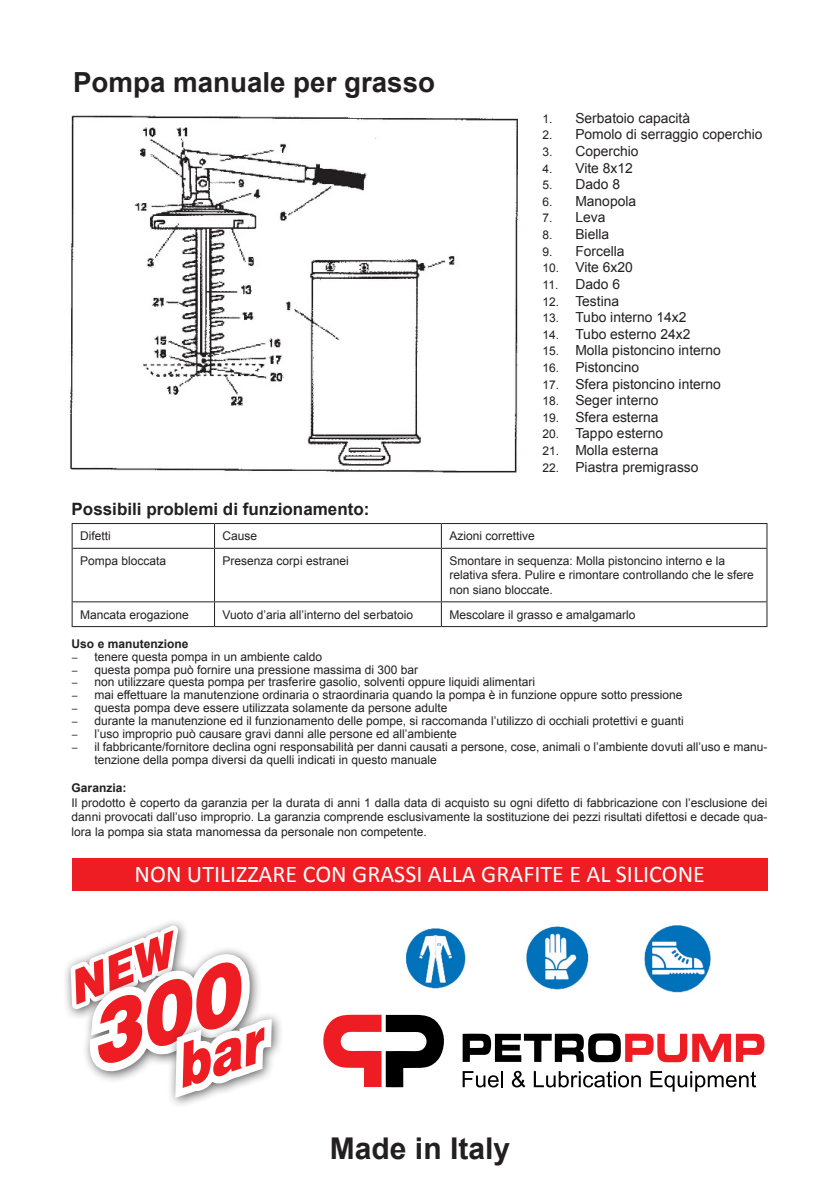
<style>
.page{position:relative;width:840px;height:1191px;background:#fff}
.page>*{position:absolute;margin:0;border:0;box-sizing:border-box;transform-origin:0 0}
.Другое{font:700 30px "Arial";color:#231f20}
.Заголовок__1{font:700 27.6px "Arial";color:#231f20}
.t1{font:24px "Calibri";color:#fff}
.Заголовок__1-2{font:700 17px "Arial";color:#231f20}
.t2{font:13.8px "Arial";color:#231f20}
.Основной_текст1{font:12px/14.4px "Arial";color:#231f20}
.Другое-2{font:12px/14.4px "Arial";color:#231f20}
.Заголовок__2{font:700 12px "Arial";color:#231f20}
.Основной_текст1-2{font:700 12px "Arial";color:#231f20}
.s1{font-size:12px}
</style>
<div class="page">
<svg style="left:73px;top:524px;width:693px;height:102px"></svg>
<svg style="left:766px;top:524px;width:1px;height:24px"></svg>
<hr style="left:766px;top:549px;width:1px;height:52px;background:#231f20">
<hr style="left:72px;top:523px;width:142px;height:1px;background:#231f20">
<hr style="left:214px;top:523px;width:227px;height:1px;background:#231f20">
<hr style="left:441px;top:523px;width:326px;height:1px;background:#231f20">
<hr style="left:72px;top:548px;width:142px;height:1px;background:#231f20">
<hr style="left:214px;top:548px;width:227px;height:1px;background:#231f20">
<hr style="left:441px;top:548px;width:326px;height:1px;background:#231f20">
<hr style="left:72px;top:601px;width:142px;height:1px;background:#231f20">
<hr style="left:214px;top:601px;width:227px;height:1px;background:#231f20">
<hr style="left:441px;top:601px;width:326px;height:1px;background:#231f20">
<hr style="left:72px;top:626px;width:142px;height:1px;background:#231f20">
<hr style="left:214px;top:626px;width:227px;height:1px;background:#231f20">
<hr style="left:441px;top:626px;width:326px;height:1px;background:#231f20">
<svg style="left:72px;top:524px;width:1px;height:24px"></svg>
<svg style="left:440px;top:524px;width:1px;height:24px"></svg>
<hr style="left:72px;top:549px;width:1px;height:52px;background:#231f20">
<hr style="left:440px;top:549px;width:1px;height:52px;background:#231f20">
<svg style="left:72px;top:602px;width:1px;height:24px"></svg>
<svg style="left:440px;top:602px;width:1px;height:24px"></svg>
<svg style="left:766px;top:602px;width:1px;height:24px"></svg>
<svg style="left:168px;top:523px;width:57px;height:105px"></svg>
<svg style="left:462px;top:1071px;width:40px;height:16px"></svg>
<svg style="left:511px;top:1070px;width:14px;height:17px"></svg>
<svg style="left:533px;top:1071px;width:107px;height:16px"></svg>
<svg style="left:650px;top:1071px;width:105px;height:20px"></svg>
<svg style="left:323px;top:1014px;width:121px;height:73px"></svg>
<svg style="left:462px;top:1033px;width:302px;height:29px"></svg>
<div style="left:72px;top:858px;width:695px;height:32px;background:#ee1d23"></div>
<img style="left:70px;top:115px;width:448px;height:358px">
<img style="left:406px;top:925px;width:305px;height:68px">
<svg style="left:66px;top:890px;width:215px;height:215px"></svg>
<p class="Заголовок__1" style="left:73px;top:64px;width:363px">Pompa manuale per grasso</p>
<p class="t2" style="left:542px;top:109px;width:149px"><span class="s1">1.</span> Serbatoio capacità</p>
<p class="t2" style="left:542px;top:125px;width:221px"><span class="s1">2.</span> Pomolo di serraggio coperchio</p>
<p class="t2" style="left:542px;top:142px;width:97px"><span class="s1">3.</span> Coperchio</p>
<p class="t2" style="left:542px;top:159px;width:92px"><span class="s1">4.</span> Vite 8x12</p>
<p class="t2" style="left:542px;top:175px;width:79px"><span class="s1">5.</span> Dado 8</p>
<p class="t2" style="left:542px;top:192px;width:95px"><span class="s1">6.</span> Manopola</p>
<p class="t2" style="left:542px;top:208px;width:64px"><span class="s1">7.</span> Leva</p>
<p class="t2" style="left:542px;top:225px;width:68px"><span class="s1">8.</span> Biella</p>
<p class="t2" style="left:542px;top:242px;width:84px"><span class="s1">9.</span> Forcella</p>
<p class="t2" style="left:542px;top:258px;width:92px"><span class="s1">10.</span> Vite 6x20</p>
<p class="t2" style="left:542px;top:275px;width:79px"><span class="s1">11.</span> Dado 6</p>
<p class="t2" style="left:542px;top:292px;width:78px"><span class="s1">12.</span> Testina</p>
<p class="t2" style="left:542px;top:308px;width:145px"><span class="s1">13.</span> Tubo interno 14x2</p>
<p class="t2" style="left:542px;top:325px;width:149px"><span class="s1">14.</span> Tubo esterno 24x2</p>
<p class="t2" style="left:542px;top:341px;width:180px"><span class="s1">15.</span> Molla pistoncino interno</p>
<p class="t2" style="left:542px;top:358px;width:98px"><span class="s1">16.</span> Pistoncino</p>
<p class="t2" style="left:542px;top:375px;width:180px"><span class="s1">17.</span> Sfera pistoncino interno</p>
<p class="t2" style="left:542px;top:391px;width:117px"><span class="s1">18.</span> Seger interno</p>
<p class="t2" style="left:542px;top:408px;width:117px"><span class="s1">19.</span> Sfera esterna</p>
<p class="t2" style="left:542px;top:424px;width:122px"><span class="s1">20.</span> Tappo esterno</p>
<p class="t2" style="left:542px;top:441px;width:117px"><span class="s1">21.</span> Molla esterna</p>
<p class="t2" style="left:542px;top:458px;width:157px"><span class="s1">22.</span> Piastra premigrasso</p>
<p class="Заголовок__1-2" style="left:72px;top:498px;width:299px">Possibili problemi di funzionamento:</p>
<p class="Другое-2" style="left:80px;top:529px;width:32px">Difetti</p>
<p class="Другое-2" style="left:222px;top:529px;width:36px">Cause</p>
<p class="Другое-2" style="left:449px;top:529px;width:87px">Azioni correttive</p>
<p class="Другое-2" style="left:80px;top:554px;width:88px">Pompa bloccata</p>
<p class="Другое-2" style="left:222px;top:554px;width:128px">Presenza corpi estranei</p>
<p class="Другое-2" style="left:449px;top:554px;width:306px">Smontare in sequenza: Molla pistoncino interno e la relativa sfera. Pulire e rimontare controllando che le sfere non siano bloccate.</p>
<p class="Другое-2" style="left:80px;top:607px;width:110px">Mancata erogazione</p>
<p class="Другое-2" style="left:222px;top:607px;width:192px">Vuoto d’aria all’interno del serbatoio</p>
<p class="Другое-2" style="left:449px;top:607px;width:188px">Mescolare il grasso e amalgamarlo</p>
<p class="Заголовок__2" style="left:72px;top:635px;width:118px">Uso e manutenzione</p>
<p class="Основной_текст1" style="left:94px;top:649px;width:229px">tenere questa pompa in un ambiente caldo</p>
<p class="Основной_текст1" style="left:94px;top:662px;width:325px">questa pompa può fornire una pressione massima di 300 bar</p>
<p class="Основной_текст1" style="left:94px;top:675px;width:442px">non utilizzare questa pompa per trasferire gasolio, solventi oppure liquidi alimentari</p>
<p class="Основной_текст1" style="left:94px;top:688px;width:589px">mai effettuare la manutenzione ordinaria o straordinaria quando la pompa è in funzione oppure sotto pressione</p>
<p class="Основной_текст1" style="left:94px;top:701px;width:354px">questa pompa deve essere utilizzata solamente da persone adulte</p>
<p class="Основной_текст1" style="left:94px;top:713px;width:590px">durante la manutenzione ed il funzionamento delle pompe, si raccomanda l’utilizzo di occhiali protettivi e guanti</p>
<p class="Основной_текст1" style="left:94px;top:726px;width:364px">l’uso improprio può causare gravi danni alle persone ed all’ambiente</p>
<p class="Основной_текст1" style="left:94px;top:740px;width:674px;line-height:12.8px">il fabbricante/fornitore declina ogni responsabilità per danni causati a persone, cose, animali o l’ambiente dovuti all’uso e manu&shy;tenzione della pompa diversi da quelli indicati in questo manuale</p>
<p class="Основной_текст1-2" style="left:72px;top:780px;width:56px">Garanzia:</p>
<p class="Основной_текст1" style="left:72px;top:795px;width:697px;text-align:justify">Il prodotto è coperto da garanzia per la durata di anni 1 dalla data di acquisto su ogni difetto di fabbricazione con l’esclusione dei danni provocati dall’uso improprio. La garanzia comprende esclusivamente la sostituzione dei pezzi risultati difettosi e decade qua&shy;lora la pompa sia stata manomessa da personale non competente.</p>
<p class="t1" style="left:134px;top:858px;width:571px">NON UTILIZZARE CON GRASSI ALLA GRAFITE E AL SILICONE</p>
<p class="Другое" style="left:330px;top:1128px;width:182px">Made in Italy</p>
</div>
